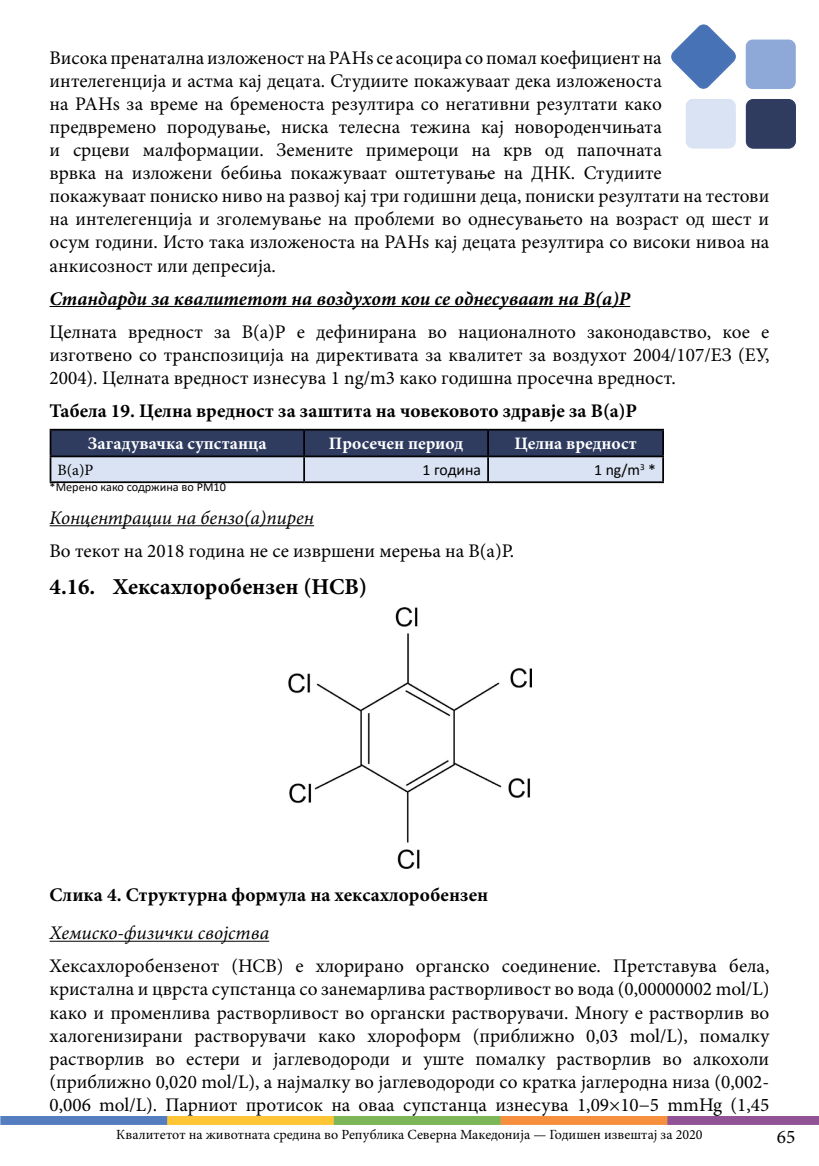
<style>
.page{position:relative;width:819px;height:1166px;background:#fff}
.page>*{position:absolute;margin:0;border:0;box-sizing:border-box;transform-origin:0 0}
.t1{font:700 22.75px "Minion Pro";color:#000}
.t2{font:19.25px/23.1px "Minion Pro";color:#000;text-align:justify}
.t3{font:700 19.25px "Minion Pro";color:#000}
.t4{font:italic 700 19.25px "Minion Pro";color:#000}
.t5{font:italic 19.25px "Minion Pro";color:#000}
.t6{font:700 17.5px "Minion Pro";color:#fff}
.t7{font:15.75px "Calibri";color:#000}
.t8{font:15.75px "Minion Pro";color:#000}
.t9{font:14px "Minion Pro";color:#000}
.t10{font:12.25px "Calibri";color:#000}
</style>
<div class="page">
<img style="left:671px;top:25px;width:124px;height:124px">
<img style="left:0;top:1117px;width:819px;height:7px">
<hr style="left:50px;top:306px;width:580px;height:1px;background:#000">
<hr style="left:50px;top:525px;width:264px;height:1px;background:#000">
<hr style="left:50px;top:429px;width:254px;height:1px;background:#000">
<hr style="left:304px;top:429px;width:184px;height:1px;background:#000">
<hr style="left:488px;top:429px;width:176px;height:1px;background:#000">
<hr style="left:662px;top:430px;width:2px;height:25px;background:#000">
<svg style="left:50px;top:430px;width:613px;height:51px;background:#7d88a2"></svg>
<hr style="left:304px;top:455px;width:184px;height:2px;background:#000">
<hr style="left:303px;top:457px;width:2px;height:24px;background:#000">
<hr style="left:488px;top:455px;width:176px;height:2px;background:#000">
<hr style="left:487px;top:457px;width:2px;height:24px;background:#000">
<hr style="left:662px;top:457px;width:2px;height:24px;background:#000">
<hr style="left:50px;top:481px;width:254px;height:2px;background:#000">
<hr style="left:304px;top:481px;width:184px;height:2px;background:#000">
<hr style="left:488px;top:481px;width:176px;height:2px;background:#000">
<img style="left:288px;top:608px;width:243px;height:260px">
<hr style="left:50px;top:941px;width:219px;height:1px;background:#000">
<p class="t2" style="left:50px;top:46px;width:721px;text-align:left">Висока пренатална изложеност на РАНs се асоцира со помал коефициент на интелегенција и астма кај децата. Студиите покажуваат дека изложеноста<br>на РАНs за време на бременоста резултира со негативни резултати како предвремено породување, ниска телесна тежина кај новороденчињата<br>и срцеви малформации. Земените примероци на крв од папочната<br>врвка на изложени бебиња покажуваат оштетување на ДНК. Студиите<br>покажуваат пониско ниво на развој кај три годишни деца, пониски резултати на тестови на интелегенција и зголемување на проблеми во однесувањето на возраст од шест и осум години. Исто така изложеноста на РАНs кај децата резултира со високи нивоа на анкисозност или депресија.</p>
<p class="t4" style="left:50px;top:285px;width:582px">Стандарди за квалитетот на воздухот кои се однесуваат на B(a)P</p>
<p class="t2" style="left:50px;top:320px;width:721px">Целната вредност за B(a)P е дефинирана во националното законодавство, кое е изготвено со транспозиција на директивата за квалитет за воздухот 2004/107/EЗ (EУ, 2004). Целната вредност изнесува 1 ng/m3 како годишна просечна вредност.</p>
<p class="t3" style="left:50px;top:397px;width:589px">Табела 19. Целна вредност за заштита на човековото здравје за B(a)P</p>
<p class="t6" style="left:88px;top:431px;width:180px">Загадувачка супстанца</p>
<p class="t6" style="left:329px;top:431px;width:136px">Просечен период</p>
<p class="t6" style="left:514px;top:431px;width:124px">Целна вредност</p>
<p class="t8" style="left:57px;top:459px;width:37px">B(a)P</p>
<p class="t7" style="left:422px;top:459px;width:60px">1 година</p>
<p class="t7" style="left:594px;top:459px;width:63px">1 ng/m<sup>3</sup> *</p>
<p class="t10" style="left:50px;top:478px;width:178px">*Мерено како содржина во PM10</p>
<p class="t5" style="left:50px;top:504px;width:266px">Концентрации на бензо(а)пирен</p>
<p class="t2" style="left:50px;top:539px;width:466px">Во текот на 2018 година не се извршени мерења на B(a)P.</p>
<p class="t1" style="left:50px;top:571px;width:319px">4.16. Хексахлоробензен (HCB)</p>
<p class="t3" style="left:50px;top:881px;width:440px">Слика 4. Структурна формула на хексахлоробензен</p>
<p class="t5" style="left:50px;top:920px;width:221px">Хемиско-физички својства</p>
<p class="t2" style="left:50px;top:955px;width:721px">Хексахлоробензенот (HCB) е хлорирано органско соединение. Претставува бела, кристална и цврста супстанца со занемарлива растворливост во вода (0,00000002 mol/L) како и променлива растворливост во органски растворувачи. Многу е растворлив во халогенизирани растворувачи како хлороформ (приближно 0,03 mol/L), помалку растворлив во естери и јаглеводороди и уште помалку растворлив во алкохоли (приближно 0,020 mol/L), а најмалку во јаглеводороди со кратка јаглеродна низа (0,002- 0,006 mol/L). Парниот протисок на оваа супстанца изнесува 1,09×10−5 mmHg (1,45</p>
<p class="t9" style="left:116px;top:1125px;width:588px">Квалитетот на животната средина во Република Северна Македонија — Годишен извештај за 2020</p>
<p class="t2" style="left:776px;top:1125px;width:20px">65</p>
</div>
